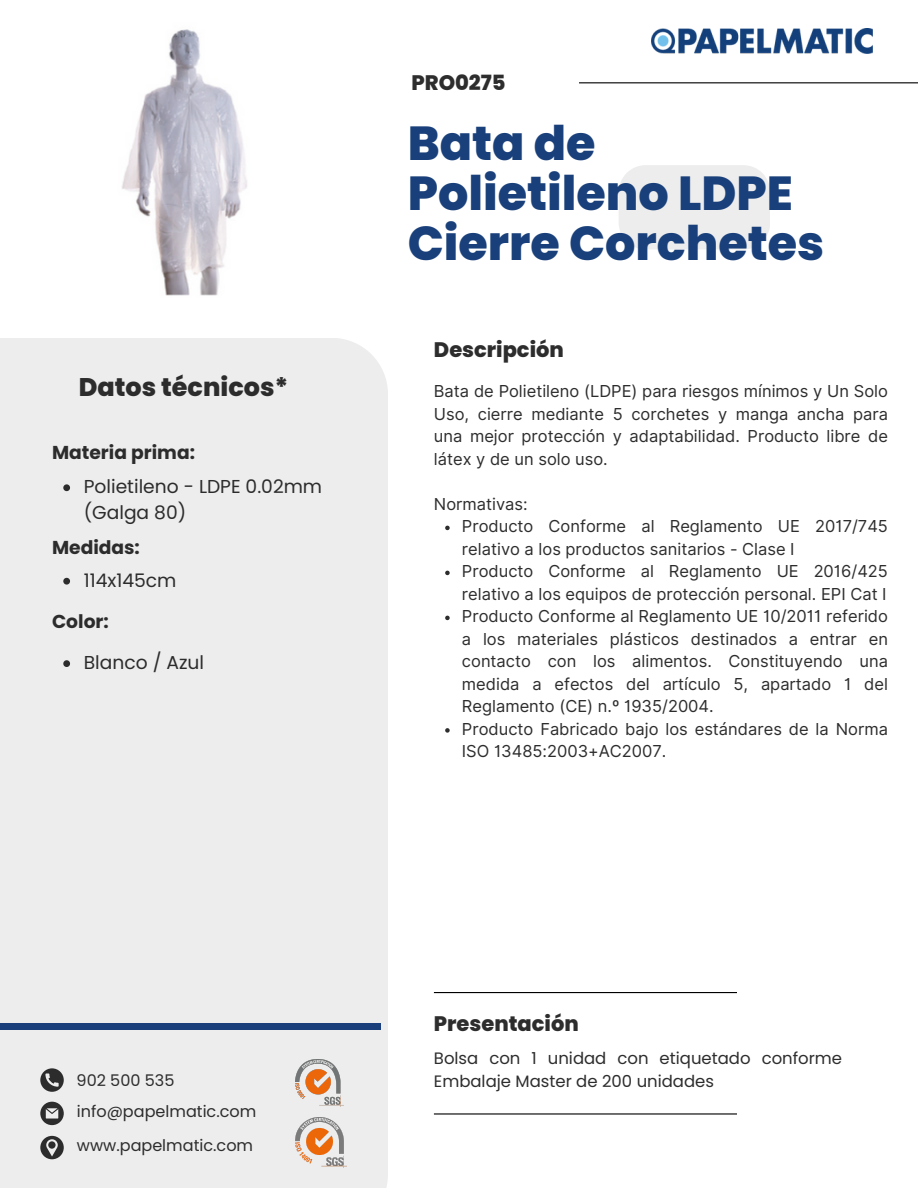
<style>
.page{position:relative;width:918px;height:1188px;background:#fff}
.page>*{position:absolute;margin:0;border:0;box-sizing:border-box;transform-origin:0 0}
.t1{font:800 47.7px/50.1px "Poppins";color:#19407a}
.t2{font:800 25.5px "Poppins";color:#2c2c2c}
.t3{font:800 21px "Poppins";color:#2e2d2d}
.t4{font:18.75px/25.8px "Poppins";color:#2c2c2c}
.t5{font:700 18.75px "Poppins";color:#2c2c2c}
.t6{font:16.5px/22.5px "Inter";color:#2e2d2d}
.t7{font:16.5px/22.5px "Poppins";color:#2e2d2d}
.t8{font:16.05px "Poppins";color:#2e2d2d}
</style>
<div class="page">
<hr style="left:579px;top:82px;width:339px;height:1px;background:#000">
<img style="left:652px;top:29px;width:220px;height:25px">
<div style="left:0;top:338px;width:388px;height:850px;background:#eeeded"></div>
<div style="left:0;top:1038px;width:380px;height:150px;background:#ededed"></div>
<img style="left:295px;top:1118px;width:51px;height:49px">
<img style="left:295px;top:1060px;width:49px;height:47px">
<svg style="left:40px;top:1068px;width:24px;height:24px"></svg>
<svg style="left:40px;top:1102px;width:24px;height:23px"></svg>
<svg style="left:40px;top:1136px;width:24px;height:23px"></svg>
<div style="left:0;top:1024px;width:380px;height:6px;background:#1a3f7a"></div>
<div style="left:619px;top:165px;width:151px;height:84px;background:#eeeded"></div>
<hr style="left:434px;top:1113px;width:303px;height:2px;background:#000">
<hr style="left:434px;top:992px;width:303px;height:1px;background:#000">
<img style="left:122px;top:29px;width:125px;height:267px">
<svg style="left:445px;top:526px;width:5px;height:4px"></svg>
<svg style="left:445px;top:571px;width:5px;height:4px"></svg>
<svg style="left:445px;top:616px;width:5px;height:4px"></svg>
<svg style="left:445px;top:728px;width:5px;height:5px"></svg>
<svg style="left:63px;top:484px;width:7px;height:7px"></svg>
<svg style="left:63px;top:578px;width:7px;height:7px"></svg>
<svg style="left:63px;top:660px;width:7px;height:7px"></svg>
<p class="t2" style="left:79px;top:369px;width:211px">Datos técnicos*</p>
<h4 class="t5" style="left:52px;top:439px;width:144px">Materia prima:</h4>
<p class="t4" style="left:84px;top:474px;width:240px">Polietileno - LDPE 0.02mm (Galga 80)</p>
<p class="t5" style="left:52px;top:534px;width:89px">Medidas:</p>
<p class="t4" style="left:84px;top:567px;width:94px">114x145cm</p>
<p class="t5" style="left:52px;top:608px;width:58px">Color:</p>
<p class="t4" style="left:84px;top:650px;width:122px">Blanco / Azul</p>
<p class="t3" style="left:411px;top:68px;width:96px">PRO0275</p>
<p class="t1" style="left:408px;top:118px;width:418px">Bata de<br>Polietileno LDPE<br>Cierre Corchetes</p>
<p class="t3" style="left:434px;top:335px;width:131px">Descripción</p>
<h2 class="t6" style="left:434px;top:380px;width:456px;text-align:justify">Bata de Polietileno (LDPE) para riesgos mínimos y Un Solo Uso, cierre mediante 5 corchetes y manga ancha para una mejor protección y adaptabilidad. Producto libre de látex y de un solo uso.</h2>
<h5 class="t6" style="left:434px;top:493px;width:95px">Normativas:</h5>
<p class="t6" style="left:462px;top:515px;width:428px">Producto Conforme al Reglamento UE 2017/745 relativo a los productos sanitarios - Clase I</p>
<h5 class="t6" style="left:462px;top:560px;width:428px">Producto Conforme al Reglamento UE 2016/425 relativo a los equipos de protección personal. EPI Cat I</h5>
<p class="t6" style="left:462px;top:605px;width:428px;text-align:justify">Producto Conforme al Reglamento UE 10/2011 referido a los materiales plásticos destinados a entrar en contacto con los alimentos. Constituyendo una medida a efectos del artículo 5, apartado 1 del Reglamento (CE) n.º 1935/2004.</p>
<h5 class="t6" style="left:462px;top:718px;width:428px">Producto Fabricado bajo los estándares de la Norma<br>ISO 13485:2003+AC2007.</h5>
<p class="t8" style="left:77px;top:1069px;width:99px">902 500 535</p>
<p class="t8" style="left:77px;top:1100px;width:181px">info@papelmatic.com</p>
<p class="t8" style="left:77px;top:1135px;width:178px">www.papelmatic.com</p>
<p class="t3" style="left:434px;top:1009px;width:146px">Presentación</p>
<p class="t7" style="left:434px;top:1047px;width:410px">Bolsa con 1 unidad con etiquetado conforme<br>Embalaje Master de 200 unidades</p>
</div>
